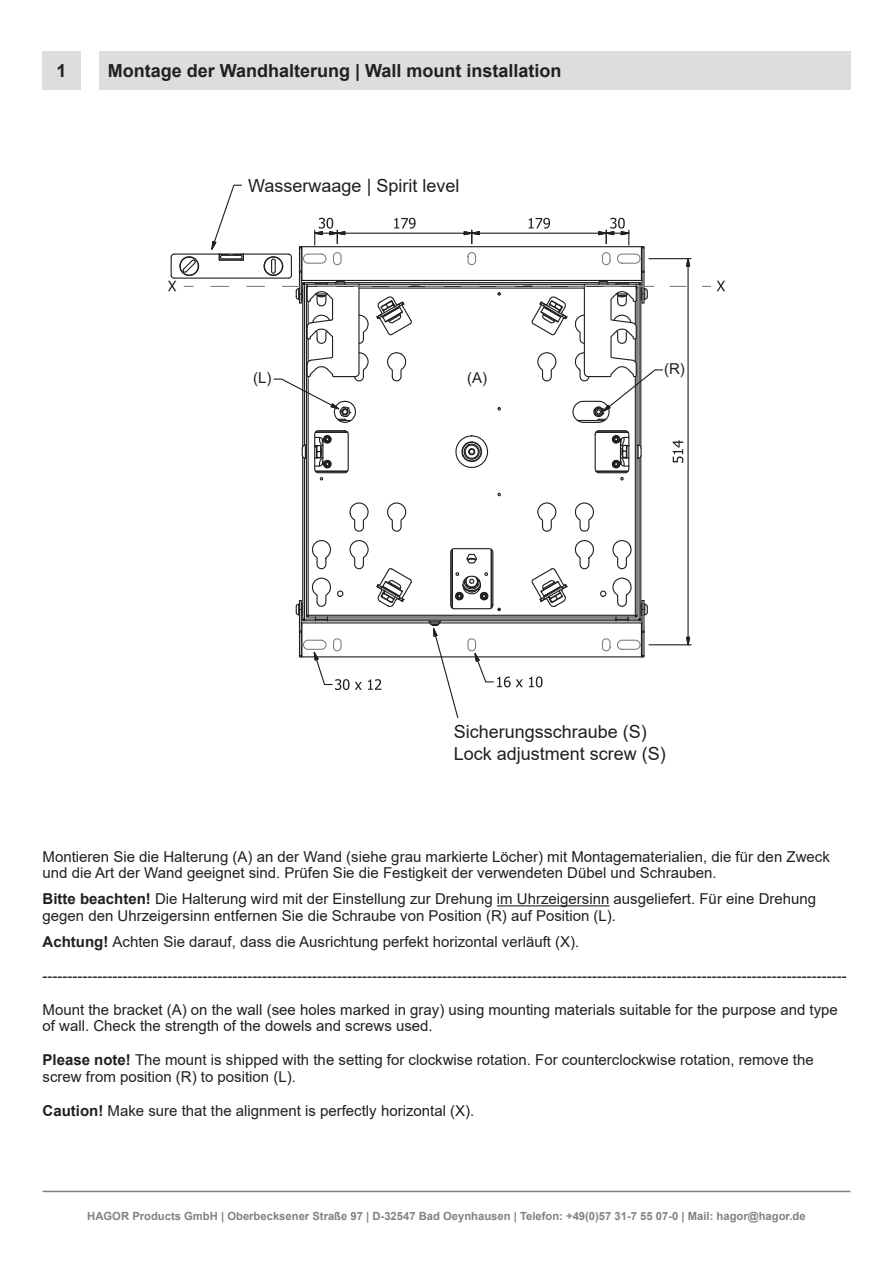
<style>
.page{position:relative;width:893px;height:1263px;background:#fff}
.page>*{position:absolute;margin:0;border:0;box-sizing:border-box;transform-origin:0 0}
.t1{font:18px/21.6px "Arial";color:#231f20}
.t2{font:700 18px "Arial";color:#231f20}
.t3{font:15px/16.8px "Arial";color:#231f20}
.t4{font:700 11.25px "Arial";color:#808285}
.s1{font-weight:700}
</style>
<div class="page">
<hr style="left:43px;top:1191px;width:807px;height:1px;background:#808285">
<hr style="left:497px;top:905px;width:112px;height:1px;background:#231f20">
<div style="left:43px;top:51px;width:38px;height:38px;background:#dcdddf"></div>
<div style="left:99px;top:51px;width:751px;height:38px;background:#dcdddf"></div>
<hr style="left:635px;top:377px;width:1px;height:238px;background:#231f20">
<hr style="left:636px;top:288px;width:2px;height:327px;background:#231f20">
<hr style="left:359px;top:288px;width:225px;height:1px;background:#231f20">
<hr style="left:359px;top:286px;width:225px;height:1px;background:#231f20">
<hr style="left:308px;top:377px;width:1px;height:238px;background:#231f20">
<hr style="left:306px;top:288px;width:1px;height:327px;background:#231f20">
<hr style="left:308px;top:615px;width:327px;height:1px;background:#231f20">
<hr style="left:308px;top:616px;width:327px;height:1px;background:#231f20">
<svg style="left:574px;top:502px;width:20px;height:30px"></svg>
<svg style="left:612px;top:540px;width:20px;height:30px"></svg>
<svg style="left:574px;top:540px;width:20px;height:30px"></svg>
<svg style="left:537px;top:502px;width:20px;height:30px"></svg>
<svg style="left:387px;top:502px;width:20px;height:30px"></svg>
<svg style="left:349px;top:502px;width:20px;height:30px"></svg>
<svg style="left:349px;top:540px;width:20px;height:30px"></svg>
<svg style="left:311px;top:540px;width:20px;height:30px"></svg>
<svg style="left:497px;top:492px;width:4px;height:5px"></svg>
<svg style="left:497px;top:407px;width:4px;height:4px"></svg>
<svg style="left:455px;top:435px;width:34px;height:33px"></svg>
<hr style="left:327px;top:618px;width:289px;height:2px;background:#231f20">
<hr style="left:327px;top:620px;width:289px;height:1px;background:#231f20">
<hr style="left:359px;top:284px;width:225px;height:1px;background:#231f20">
<hr style="left:345px;top:282px;width:254px;height:1px;background:#231f20">
<hr style="left:302px;top:457px;width:1px;height:162px;background:#231f20">
<hr style="left:302px;top:284px;width:1px;height:163px;background:#231f20">
<hr style="left:304px;top:284px;width:1px;height:161px;background:#231f20">
<hr style="left:304px;top:458px;width:1px;height:161px;background:#231f20">
<hr style="left:640px;top:284px;width:1px;height:163px;background:#231f20">
<hr style="left:640px;top:457px;width:1px;height:162px;background:#231f20">
<hr style="left:638px;top:458px;width:2px;height:161px;background:#231f20">
<hr style="left:638px;top:284px;width:2px;height:161px;background:#231f20">
<hr style="left:641px;top:272px;width:2px;height:31px;background:#231f20">
<hr style="left:643px;top:272px;width:1px;height:31px;background:#231f20">
<svg style="left:467px;top:252px;width:10px;height:14px"></svg>
<hr style="left:302px;top:246px;width:339px;height:1px;background:#231f20">
<hr style="left:302px;top:280px;width:339px;height:1px;background:#231f20">
<hr style="left:299px;top:600px;width:1px;height:31px;background:#231f20">
<hr style="left:301px;top:623px;width:1px;height:34px;background:#231f20">
<hr style="left:302px;top:656px;width:339px;height:1px;background:#231f20">
<hr style="left:302px;top:622px;width:128px;height:1px;background:#231f20">
<hr style="left:439px;top:622px;width:202px;height:1px;background:#231f20">
<svg style="left:636px;top:444px;width:6px;height:15px"></svg>
<svg style="left:594px;top:430px;width:36px;height:51px"></svg>
<svg style="left:376px;top:568px;width:36px;height:39px"></svg>
<svg style="left:301px;top:430px;width:48px;height:51px"></svg>
<svg style="left:295px;top:577px;width:49px;height:46px"></svg>
<svg style="left:599px;top:577px;width:50px;height:81px"></svg>
<hr style="left:174px;top:278px;width:114px;height:1px;background:#231f20">
<hr style="left:174px;top:253px;width:45px;height:2px;background:#231f20">
<svg style="left:670px;top:286px;width:16px;height:1px"></svg>
<svg style="left:497px;top:286px;width:18px;height:10px"></svg>
<svg style="left:461px;top:286px;width:18px;height:1px"></svg>
<hr style="left:345px;top:233px;width:119px;height:1px;background:#231f20">
<svg style="left:529px;top:218px;width:21px;height:11px"></svg>
<hr style="left:479px;top:233px;width:120px;height:1px;background:#231f20">
<svg style="left:463px;top:230px;width:18px;height:14px"></svg>
<svg style="left:597px;top:218px;width:48px;height:55px"></svg>
<svg style="left:673px;top:440px;width:10px;height:23px"></svg>
<svg style="left:685px;top:259px;width:6px;height:8px"></svg>
<svg style="left:685px;top:636px;width:6px;height:10px"></svg>
<hr style="left:687px;top:266px;width:2px;height:371px;background:#231f20">
<hr style="left:649px;top:644px;width:42px;height:1px;background:#231f20">
<hr style="left:649px;top:258px;width:42px;height:1px;background:#231f20">
<svg style="left:298px;top:630px;width:83px;height:60px"></svg>
<svg style="left:717px;top:281px;width:8px;height:10px"></svg>
<svg style="left:168px;top:253px;width:32px;height:38px"></svg>
<svg style="left:210px;top:184px;width:233px;height:239px"></svg>
<svg style="left:523px;top:279px;width:140px;height:144px"></svg>
<svg style="left:429px;top:548px;width:139px;height:171px"></svg>
<p class="t2" style="left:57px;top:58px;width:12px">1</p>
<p class="t2" style="left:108px;top:58px;width:455px">Montage der Wandhalterung | Wall mount installation</p>
<p class="t1" style="left:248px;top:175px;width:213px">Wasserwaage | Spirit level</p>
<p class="t3" style="left:253px;top:370px;width:20px">(L)</p>
<p class="t3" style="left:467px;top:370px;width:21px">(A)</p>
<p class="t3" style="left:664px;top:360px;width:22px">(R)</p>
<p class="t1" style="left:454px;top:721px;width:214px">Sicherungsschraube (S)<br>Lock adjustment screw (S)</p>
<p class="t3" style="left:43px;top:848px;width:789px">Montieren Sie die Halterung (A) an der Wand (siehe grau markierte Löcher) mit Montagematerialien, die für den Zweck und die Art der Wand geeignet sind. Prüfen Sie die Festigkeit der verwendeten Dübel und Schrauben.</p>
<p class="t3" style="left:43px;top:890px;width:775px"><span class="s1">Bitte beachten!</span> Die Halterung wird mit der Einstellung zur Drehung im Uhrzeigersinn ausgeliefert. Für eine Drehung gegen den Uhrzeigersinn entfernen Sie die Schraube von Position (R) auf Position (L).</p>
<p class="t3" style="left:43px;top:933px;width:538px"><span class="s1">Achtung!</span> Achten Sie darauf, dass die Ausrichtung perfekt horizontal verläuft (X).</p>
<p class="t3" style="left:43px;top:967px;width:806px">-----------------------------------------------------------------------------------------------------------------------------------------------------------------</p>
<p class="t3" style="left:43px;top:1001px;width:797px">Mount the bracket (A) on the wall (see holes marked in gray) using mounting materials suitable for the purpose and type of wall. Check the strength of the dowels and screws used.</p>
<p class="t3" style="left:43px;top:1051px;width:773px"><span class="s1">Please note!</span> The mount is shipped with the setting for clockwise rotation. For counterclockwise rotation, remove the screw from position (R) to position (L).</p>
<p class="t3" style="left:43px;top:1102px;width:433px"><span class="s1">Caution!</span> Make sure that the alignment is perfectly horizontal (X).</p>
<p class="t4" style="left:87px;top:1208px;width:720px">HAGOR Products GmbH | Oberbecksener Straße 97 | D-32547 Bad Oeynhausen | Telefon: +49(0)57 31-7 55 07-0 | Mail: hagor@hagor.de</p>
</div>
